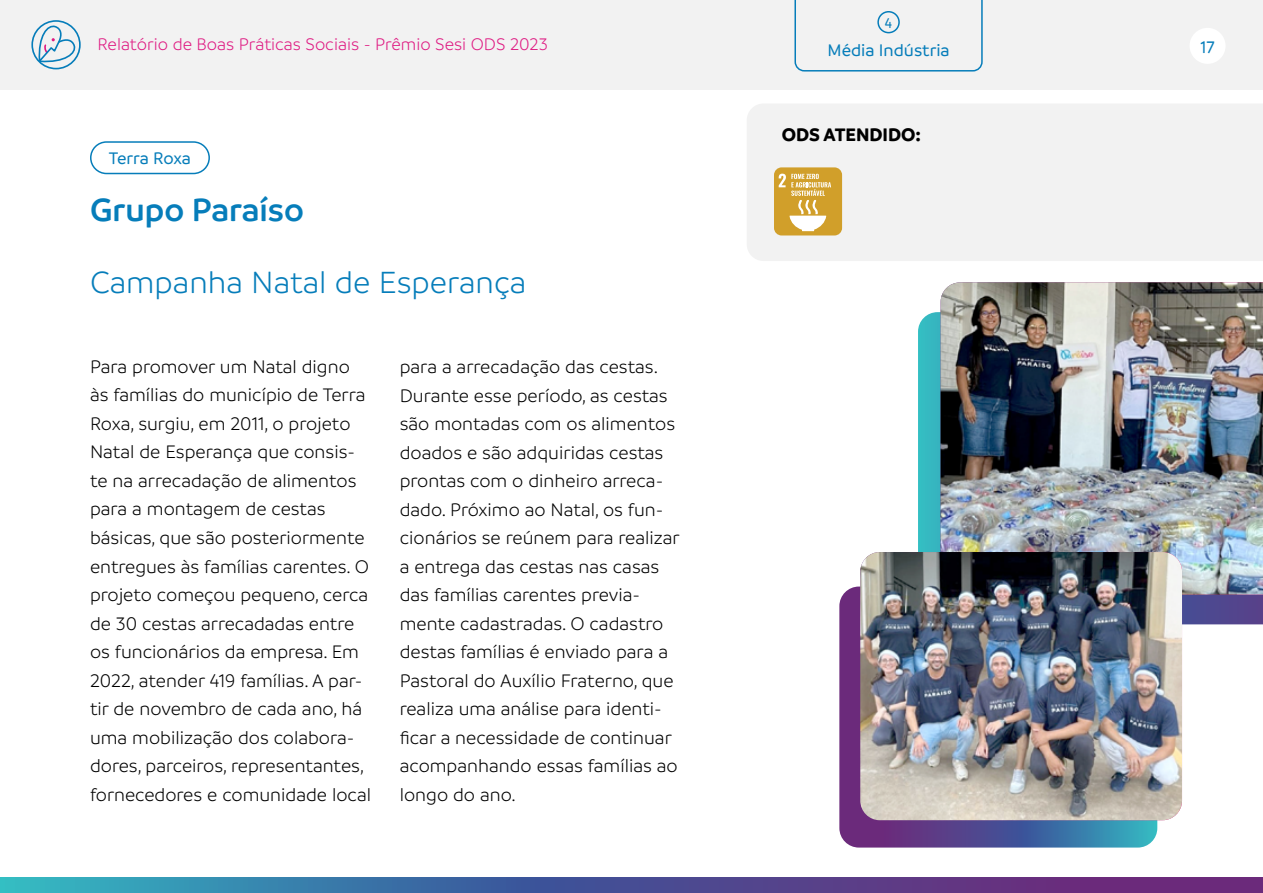
<style>
.page{position:relative;width:1263px;height:893px;background:#fff}
.page>*{position:absolute;margin:0;border:0;box-sizing:border-box;transform-origin:0 0}
.t1{font:600 34.5px "Branding";color:#067dba}
.t2{font:300 33px "Branding";color:#067dba}
.t3{font:300 19.5px/28.5px "Branding";color:#000}
.t4{font:700 19.5px "Branding";color:#000}
.t5{font:300 18px "Branding";color:#df1a82}
.t6{font:500 18px "Branding";color:#067dba}
.t7{font:500 15px "Branding";color:#067dba}
</style>
<div class="page">
<div style="left:0;top:0;width:1263px;height:90px;background:#f2f2f2"></div>
<div style="left:31px;top:20px;width:50px;height:49px;border:2px solid #067dba;border-radius:50%"></div>
<svg style="left:37px;top:24px;width:40px;height:39px"></svg>
<div style="left:1189px;top:28px;width:36px;height:36px;background:#fff;border-radius:50%"></div>
<svg style="left:0;top:878px;width:1263px;height:15px;background:#4b5b97"></svg>
<svg style="left:918px;top:312px;width:345px;height:312px;background:#3f96b2"></svg>
<div style="left:747px;top:104px;width:516px;height:157px;background:#f2f2f2"></div>
<div style="left:774px;top:167px;width:68px;height:68px;background:#d19f2a;border-radius:8px"></div>
<svg style="left:779px;top:174px;width:52px;height:57px"></svg>
<div style="left:90px;top:141px;width:120px;height:33px;border:2px solid #067dba;border-radius:16px"></div>
<img style="left:940px;top:282px;width:323px;height:313px">
<svg style="left:839px;top:586px;width:318px;height:262px;background:#5f5293"></svg>
<img style="left:860px;top:552px;width:322px;height:268px">
<svg style="left:794px;top:0;width:189px;height:72px"></svg>
<div style="left:877px;top:11px;width:23px;height:22px;border:2px solid #067dba;border-radius:50%"></div>
<p class="t7" style="left:885px;top:15px;width:9px">4</p>
<p class="t5" style="left:98px;top:35px;width:452px">Relatório de Boas Práticas Sociais - Prêmio Sesi ODS 2023</p>
<p class="t6" style="left:1200px;top:38px;width:16px">17</p>
<p class="t6" style="left:827px;top:41px;width:124px">Média Indústria</p>
<p class="t6" style="left:109px;top:148px;width:83px">Terra Roxa</p>
<h1 class="t1" style="left:90px;top:191px;width:215px">Grupo Paraíso</h1>
<h2 class="t2" style="left:90px;top:266px;width:438px">Campanha Natal de Esperança</h2>
<p class="t3" style="left:90px;top:353px;width:283px">Para promover um Natal digno às famílias do município de Terra<br>Roxa, surgiu, em 2011, o projeto<br>Natal de Esperança que consis&shy;te na arrecadação de alimentos para a montagem de cestas básicas, que são posteriormente entregues às famílias carentes. O projeto começou pequeno, cerca de 30 cestas arrecadadas entre os funcionários da empresa. Em<br>2022, atender 419 famílias. A par&shy;tir de novembro de cada ano, há uma mobilização dos colabora&shy;dores, parceiros, representantes, fornecedores e comunidade local</p>
<p class="t3" style="left:400px;top:353px;width:282px">para a arrecadação das cestas.<br>Durante esse período, as cestas são montadas com os alimentos doados e são adquiridas cestas prontas com o dinheiro arreca&shy;dado. Próximo ao Natal, os fun&shy;cionários se reúnem para realizar a entrega das cestas nas casas das famílias carentes previa&shy;mente cadastradas. O cadastro destas famílias é enviado para a<br>Pastoral do Auxílio Fraterno, que realiza uma análise para identi&shy;ficar a necessidade de continuar acompanhando essas famílias ao longo do ano.</p>
<p class="t4" style="left:782px;top:124px;width:141px">ODS ATENDIDO:</p>
</div>
